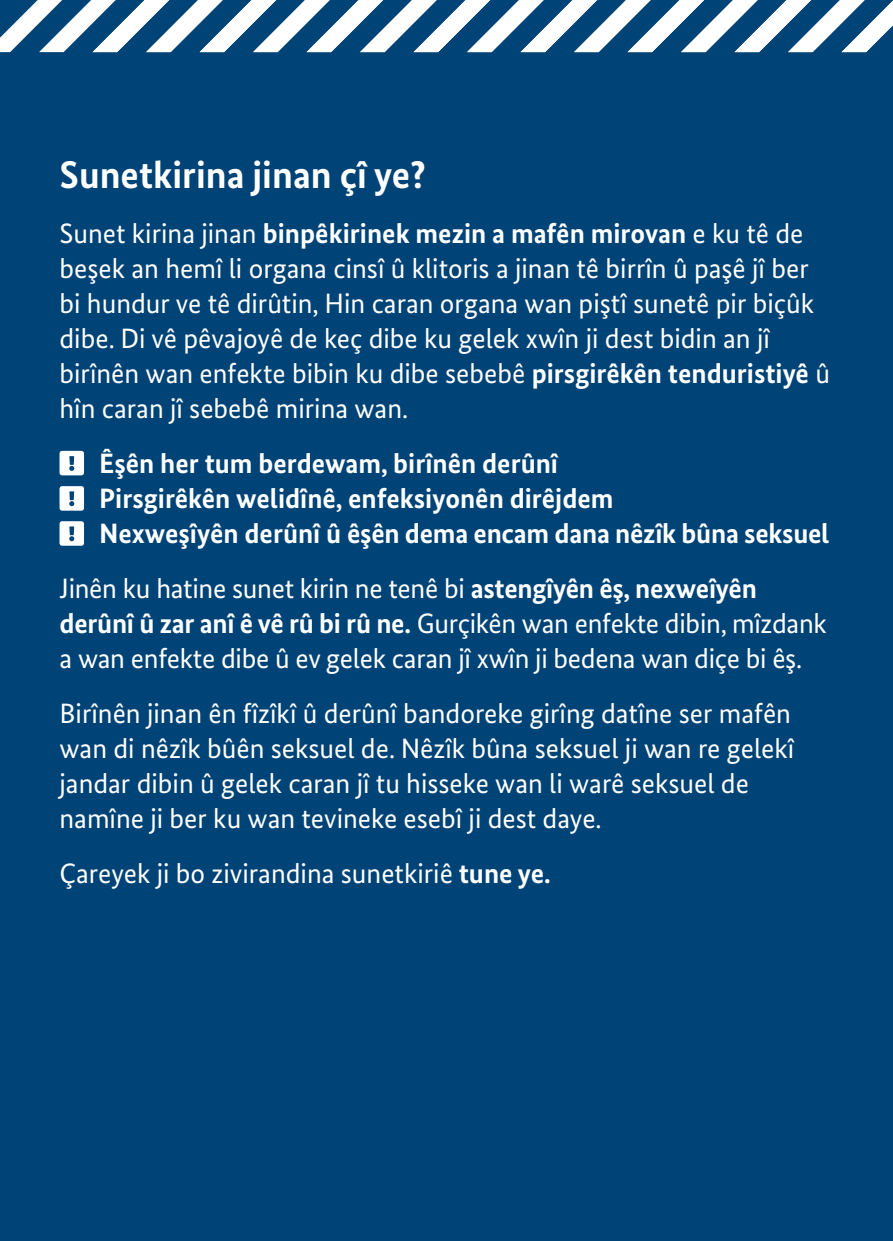
<style>
.page{position:relative;width:893px;height:1241px;background:#fff}
.page>*{position:absolute;margin:0;border:0;box-sizing:border-box;transform-origin:0 0}
.t1{font:700 38.5px "Bundes Sans";color:#fff}
.t2{font:28px/35px "Bundes Sans";color:#fff}
.t3{font:700 28px "Bundes Sans";color:#fff}
.s1{font-weight:700}
</style>
<div class="page">
<div style="left:0;top:0;width:893px;height:1240px;background:#004376"></div>
<h1 class="t1" style="left:60px;top:151px;width:368px">Sunetkirina jinan çî ye?</h1>
<p class="t2" style="left:60px;top:215px;width:772px">Sunet kirina jinan <span class="s1">binpêkirinek mezin a mafên mirovan</span> e ku tê de beşek an hemî li organa cinsî û klitoris a jinan tê birrîn û paşê jî ber bi hundur ve tê dirûtin, Hin caran organa wan piştî sunetê pir biçûk dibe. Di vê pêvajoyê de keç dibe ku gelek xwîn ji dest bidin an jî birînên wan enfekte bibin ku dibe sebebê <span class="s1">pirsgirêkên tenduristiyê</span> û hîn caran jî sebebê mirina wan.</p>
<p class="t3" style="left:99px;top:446px;width:460px">Êşên her tum berdewam, birînên derûnî</p>
<p class="t3" style="left:99px;top:481px;width:516px">Pirsgirêkên welidînê, enfeksiyonên dirêjdem</p>
<p class="t3" style="left:99px;top:516px;width:732px">Nexweşîyên derûnî û êşên dema encam dana nêzîk bûna seksuel</p>
<p class="t2" style="left:60px;top:570px;width:769px">Jinên ku hatine sunet kirin ne tenê bi <span class="s1">astengîyên êş, nexweîyên derûnî û zar anî ê vê rû bi rû ne.</span> Gurçikên wan enfekte dibin, mîzdank a wan enfekte dibe û ev gelek caran jî xwîn ji bedena wan diçe bi êş.</p>
<p class="t2" style="left:60px;top:695px;width:736px">Birînên jinan ên fîzîkî û derûnî bandoreke girîng datîne ser mafên wan di nêzîk bûên seksuel de. Nêzîk bûna seksuel ji wan re gelekî jandar dibin û gelek caran jî tu hisseke wan li warê seksuel de namîne ji ber ku wan tevineke esebî ji dest daye.</p>
<p class="t2" style="left:60px;top:855px;width:493px">Çareyek ji bo zivirandina sunetkiriê <span class="s1">tune ye.</span></p>
</div>
